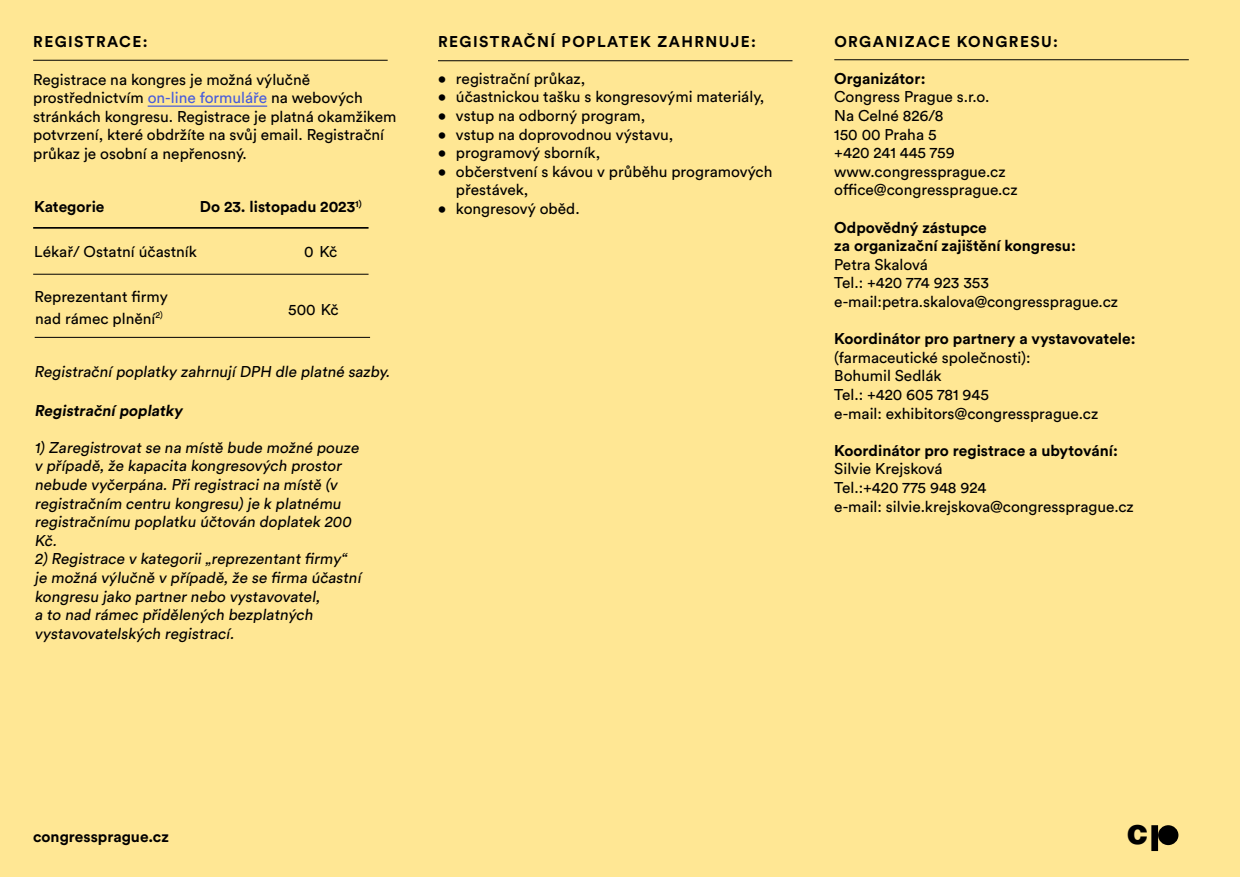
<style>
.page{position:relative;width:1240px;height:877px;background:#ffe794}
.page>*{position:absolute;margin:0;border:0;box-sizing:border-box;transform-origin:0 0}
.t1{font:800 36.8px "Neue Haas Unica";color:#000}
.t2{font:15.5px/18.6px "Circular Pro";color:#000}
.t3{font:700 15.5px/18.6px "Circular Pro";color:#000}
.t4{font:700 15.5px "Circular Pro";letter-spacing:.09em;color:#000}
.s1{color:#485cdb}
</style>
<div class="page">
<hr style="left:148px;top:106px;width:119px;height:1px;background:#485cdb">
<div style="left:1158px;top:825px;width:20px;height:20px;background:#000;border-radius:50%"></div>
<div style="left:1151px;top:825px;width:7px;height:26px;background:#000"></div>
<hr style="left:33px;top:60px;width:355px;height:1px;background:#000">
<hr style="left:438px;top:60px;width:354px;height:1px;background:#000">
<hr style="left:33px;top:227px;width:336px;height:2px;background:#000">
<hr style="left:33px;top:274px;width:336px;height:1px;background:#000">
<hr style="left:35px;top:337px;width:335px;height:1px;background:#000">
<hr style="left:834px;top:60px;width:355px;height:1px;background:#000">
<p class="t4" style="left:33px;top:31px;width:116px">REGISTRACE:</p>
<p class="t2" style="left:33px;top:69px;width:365px">Registrace na kongres je možná výlučně prostřednictvím <span class="s1">on-line formuláře</span> na webových stránkách kongresu. Registrace je platná okamžikem potvrzení, které obdržíte na svůj email. Registrační průkaz je osobní a nepřenosný.</p>
<p class="t3" style="left:34px;top:197px;width:72px">Kategorie</p>
<p class="t3" style="left:200px;top:197px;width:163px">Do 23. listopadu 2023<sup>1)</sup></p>
<p class="t2" style="left:304px;top:242px;width:35px">0 Kč</p>
<p class="t2" style="left:34px;top:284px;width:135px;line-height:21.9px">Reprezentant firmy nad rámec plnění<sup>2)</sup></p>
<p class="t2" style="left:288px;top:299px;width:52px">500 Kč</p>
<p class="t2" style="left:34px;top:361px;width:360px">Registrační poplatky zahrnují DPH dle platné sazby.</p>
<p class="t3" style="left:34px;top:400px;width:152px">Registrační poplatky</p>
<p class="t2" style="left:34px;top:437px;width:329px">1) Zaregistrovat se na místě bude možné pouze v případě, že kapacita kongresových prostor nebude vyčerpána. Při registraci na místě (v registračním centru kongresu) je k platnému registračnímu poplatku účtován doplatek 200<br>Kč.</p>
<p class="t2" style="left:35px;top:549px;width:328px">2) Registrace v kategorii „reprezentant firmy“ je možná výlučně v případě, že se firma účastní kongresu jako partner nebo vystavovatel,<br>a to nad rámec přidělených bezplatných vystavovatelských registrací.</p>
<p class="t4" style="left:438px;top:31px;width:319px">REGISTRAČNÍ POPLATEK ZAHRNUJE:</p>
<p class="t2" style="left:438px;top:68px;width:149px">• registrační průkaz,</p>
<p class="t2" style="left:438px;top:87px;width:328px">• účastnickou tašku s kongresovými materiály,</p>
<p class="t2" style="left:438px;top:106px;width:209px">• vstup na odborný program,</p>
<p class="t2" style="left:438px;top:124px;width:237px">• vstup na doprovodnou výstavu,</p>
<p class="t2" style="left:438px;top:143px;width:164px">• programový sborník,</p>
<p class="t2" style="left:456px;top:161px;width:318px;text-indent:-18px">• občerstvení s kávou v průběhu programových přestávek,</p>
<p class="t2" style="left:438px;top:199px;width:143px">• kongresový oběd.</p>
<p class="t4" style="left:834px;top:31px;width:225px">ORGANIZACE KONGRESU:</p>
<p class="t3" style="left:834px;top:68px;width:93px">Organizátor:</p>
<p class="t2" style="left:834px;top:87px;width:185px">Congress Prague s.r.o.<br>Na Celné 826/8<br>150 00 Praha 5<br>+420 241 445 759 www.congressprague.cz office@congressprague.cz</p>
<p class="t3" style="left:834px;top:217px;width:243px">Odpovědný zástupce<br>za organizační zajištění kongresu:</p>
<p class="t2" style="left:834px;top:254px;width:285px">Petra Skalová<br>Tel.: +420 774 923 353 e-mail:petra.skalova@congressprague.cz</p>
<p class="t3" style="left:834px;top:329px;width:303px">Koordinátor pro partnery a vystavovatele:</p>
<p class="t2" style="left:834px;top:347px;width:266px">(farmaceutické společnosti):<br>Bohumil Sedlák<br>Tel.: +420 605 781 945<br>e-mail: exhibitors@congressprague.cz</p>
<p class="t3" style="left:834px;top:440px;width:285px">Koordinátor pro registrace a ubytování:</p>
<p class="t2" style="left:834px;top:459px;width:301px">Silvie Krejsková<br>Tel.:+420 775 948 924<br>e-mail: silvie.krejskova@congressprague.cz</p>
<p class="t3" style="left:33px;top:826px;width:137px">congressprague.cz</p>
<h1 class="t1" style="left:1127px;top:802px;width:23px">c</h1>
</div>
